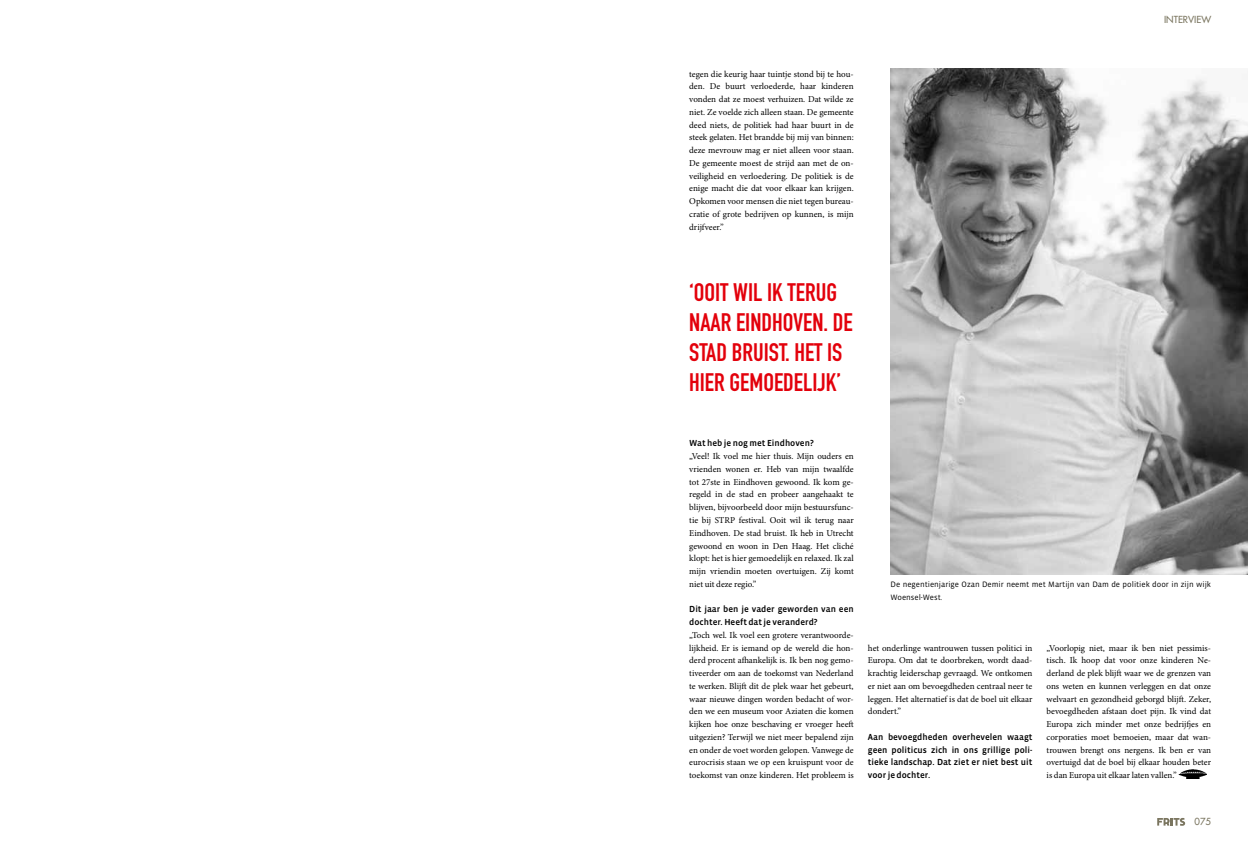
<style>
.page{position:relative;width:1248px;height:842px;background:#fff}
.page>*{position:absolute;margin:0;border:0;box-sizing:border-box;transform-origin:0 0}
.t1{font:25px/30px "DIN Engschrift";color:#e3000b}
.t2{font:9.5px "Futura";color:#7a755f}
.t3{font:9px/12.8px "Minion Pro";color:#000;text-align:justify}
.t4{font:500 9px/12.8px "Vista Sans OT";color:#000}
.t5{font:8px/12.8px "Vista Sans OT";color:#000}
</style>
<div class="page">
<svg style="left:1157px;top:818px;width:27px;height:8px"></svg>
<img style="left:890px;top:68px;width:357px;height:506px">
<img style="left:1178px;top:769px;width:28px;height:9px">
<p class="t3" style="left:689px;top:67px;width:166px">tegen die keurig haar tuintje stond bij te hou&shy;den. De buurt verloederde, haar kinderen vonden dat ze moest verhuizen. Dat wilde ze niet. Ze voelde zich alleen staan. De gemeente deed niets, de politiek had haar buurt in de steek gelaten. Het brandde bij mij van binnen: deze mevrouw mag er niet alleen voor staan.<br>De gemeente moest de strijd aan met de on&shy;veiligheid en verloedering. De politiek is de enige macht die dat voor elkaar kan krijgen.<br>Opkomen voor mensen die niet tegen bureau&shy;cratie of grote bedrijven op kunnen, is mijn drijfveer.”</p>
<p class="t2" style="left:1163px;top:13px;width:49px">INTERVIEW</p>
<h1 class="t1" style="left:689px;top:278px;width:165px">‘OOIT WIL IK TERUG<br>NAAR EINDHOVEN. DE<br>STAD BRUIST. HET IS<br>HIER GEMOEDELIJK’</h1>
<p class="t4" style="left:689px;top:437px;width:126px">Wat heb je nog met Eindhoven?</p>
<p class="t3" style="left:689px;top:450px;width:166px">„Veel! Ik voel me hier thuis. Mijn ouders en vrienden wonen er. Heb van mijn twaalfde tot 27ste in Eindhoven gewoond. Ik kom ge&shy;regeld in de stad en probeer aangehaakt te blijven, bijvoorbeeld door mijn bestuursfunc&shy;tie bij STRP festival. Ooit wil ik terug naar Eindhoven. De stad bruist. Ik heb in Utrecht gewoond en woon in Den Haag. Het cliché klopt: het is hier gemoedelijk en relaxed. Ik zal mijn vriendin moeten overtuigen. Zij komt niet uit deze regio.”</p>
<p class="t4" style="left:689px;top:603px;width:166px">Dit jaar ben je vader geworden van een dochter. Heeft dat je veranderd?</p>
<p class="t3" style="left:689px;top:628px;width:166px">„Toch wel. Ik voel een grotere verantwoorde&shy;lijkheid. Er is iemand op de wereld die hon&shy;derd procent afhankelijk is. Ik ben nog gemo&shy;tiveerder om aan de toekomst van Nederland te werken. Blijft dit de plek waar het gebeurt, waar nieuwe dingen worden bedacht of wor&shy;den we een museum voor Aziaten die komen kijken hoe onze beschaving er vroeger heeft uitgezien? Terwijl we niet meer bepalend zijn en onder de voet worden gelopen. Vanwege de eurocrisis staan we op een kruispunt voor de toekomst van onze kinderen. Het probleem is</p>
<p class="t5" style="left:890px;top:578px;width:322px">De negentienjarige Ozan Demir neemt met Martijn van Dam de politiek door in zijn wijk<br>Woensel-West.</p>
<p class="t3" style="left:867px;top:641px;width:166px">het onderlinge wantrouwen tussen politici in Europa. Om dat te doorbreken, wordt daad&shy;krachtig leiderschap gevraagd. We ontkomen er niet aan om bevoegdheden centraal neer te leggen. Het alternatief is dat de boel uit elkaar dondert.”</p>
<p class="t4" style="left:867px;top:730px;width:166px;text-align:justify">Aan bevoegdheden overhevelen waagt geen politicus zich in ons grillige poli&shy;tieke landschap. Dat ziet er niet best uit voor je dochter.</p>
<p class="t3" style="left:1046px;top:641px;width:166px">„Voorlopig niet, maar ik ben niet pessimis&shy;tisch. Ik hoop dat voor onze kinderen Ne&shy;derland de plek blijft waar we de grenzen van ons weten en kunnen verleggen en dat onze welvaart en gezondheid geborgd blijft. Zeker, bevoegdheden afstaan doet pijn. Ik vind dat Europa zich minder met onze bedrijfjes en corporaties moet bemoeien, maar dat wan&shy;trouwen brengt ons nergens. Ik ben er van overtuigd dat de boel bij elkaar houden beter is dan Europa uit elkaar laten vallen.”</p>
<p class="t2" style="left:1194px;top:816px;width:18px">075</p>
</div>
